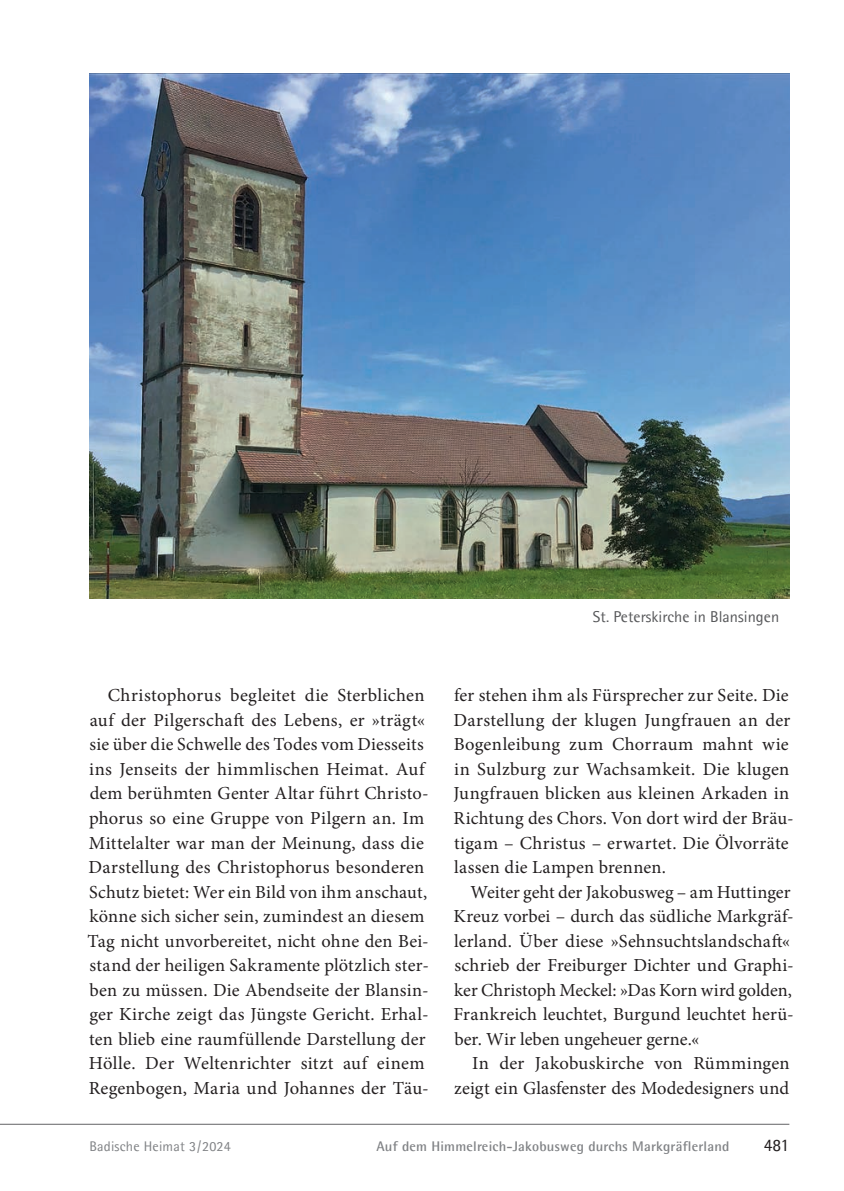
<style>
.page{position:relative;width:844px;height:1191px;background:#fff}
.page>*{position:absolute;margin:0;border:0;box-sizing:border-box;transform-origin:0 0}
.t1{font:18.38px/24.5px "Minion Pro";letter-spacing:.01em;color:#231f20}
.t2{font:17.5px "Agfa Rotis Semisans";color:#231f20}
.t3{font:15.75px "Agfa Rotis Semisans";letter-spacing:.005em;color:#57585a}
.t4{font:700 14px "Agfa Rotis Semisans";letter-spacing:.015em;color:#808285}
.t5{font:14px "Agfa Rotis Semisans";letter-spacing:.015em;color:#808285}
</style>
<div class="page">
<hr style="left:0;top:1124px;width:789px;height:1px;background:#636366">
<img style="left:89px;top:74px;width:700px;height:524px">
<p class="t3" style="left:592px;top:607px;width:188px">St. Peterskirche in Blansingen</p>
<p class="t1" style="left:87px;top:685px;width:343px;text-indent:20px">Christophorus begleitet die Sterblichen auf der Pilgerschaft des Lebens, er »trägt« sie über die Schwelle des Todes vom Diesseits ins Jenseits der himmlischen Heimat. Auf dem berühmten Genter Altar führt Christo&shy;phorus so eine Gruppe von Pilgern an. Im Mittelalter war man der Meinung, dass die Darstellung des Christophorus besonderen Schutz bietet: Wer ein Bild von ihm anschaut, könne sich sicher sein, zumindest an diesem Tag nicht unvorbereitet, nicht ohne den Bei&shy;stand der heiligen Sakramente plötzlich ster&shy;ben zu müssen. Die Abendseite der Blansin&shy;ger Kirche zeigt das Jüngste Gericht. Erhal&shy;ten blieb eine raumfüllende Darstellung der Hölle. Der Weltenrichter sitzt auf einem Regenbogen, Maria und Johannes der Täu-</p>
<p class="t1" style="left:453px;top:685px;width:342px">fer stehen ihm als Fürsprecher zur Seite. Die Darstellung der klugen Jungfrauen an der Bogenleibung zum Chorraum mahnt wie in Sulzburg zur Wachsamkeit. Die klugen Jungfrauen blicken aus kleinen Arkaden in Richtung des Chors. Von dort wird der Bräu&shy;tigam – Christus – erwartet. Die Ölvorräte lassen die Lampen brennen.</p>
<p class="t1" style="left:453px;top:881px;width:342px;text-indent:17px">Weiter geht der Jakobusweg – am Huttinger Kreuz vorbei – durch das südliche Markgräf&shy;lerland. Über diese »Sehnsuchtslandschaft« schrieb der Freiburger Dichter und Graphi&shy;ker Christoph Meckel: »Das Korn wird golden, Frankreich leuchtet, Burgund leuchtet herü&shy;ber. Wir leben ungeheuer gerne.«</p>
<p class="t1" style="left:454px;top:1052px;width:337px;text-align:right">In der Jakobuskirche von Rümmingen zeigt ein Glasfenster des Modedesigners und</p>
<p class="t5" style="left:89px;top:1137px;width:143px">Badische Heimat 3 / 2024</p>
<p class="t4" style="left:376px;top:1137px;width:354px">Auf dem Himmelreich-Jakobusweg durchs Markgräflerland</p>
<p class="t2" style="left:763px;top:1134px;width:27px">481</p>
</div>
